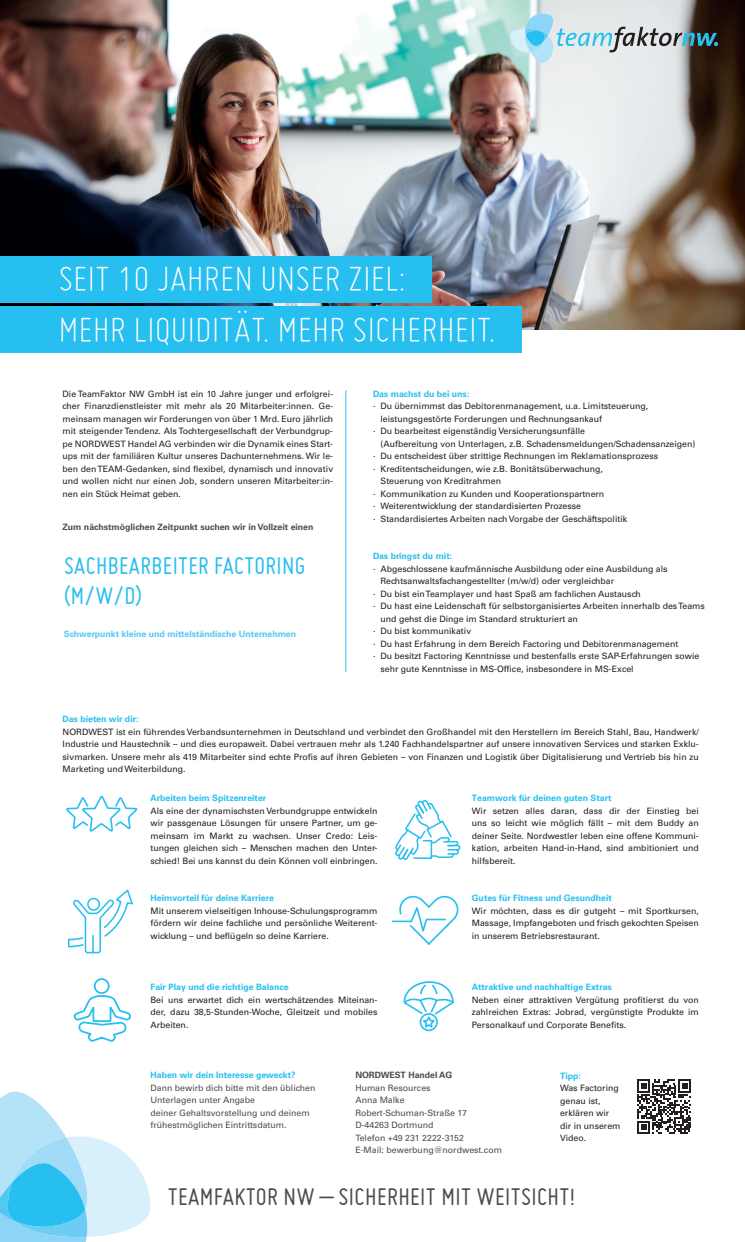
<style>
.page{position:relative;width:745px;height:1242px;background:#fff}
.page>*{position:absolute;margin:0;border:0;box-sizing:border-box;transform-origin:0 0}
.t1{font:300 38.75px/50.2px "Miso";color:#fff}
.t2{font:26.25px "Miso";letter-spacing:.015em;color:#4b4c4d}
.t3{font:26.25px/30px "Miso";letter-spacing:.015em;color:#26bff0}
.t4{font:8.75px/12.5px "Univers LT Pro 55 Roman";color:#231f20;text-align:justify}
.t5{font:700 8.75px "Univers LT Pro 65";color:#26bff0}
.t6{font:8.75px/12.5px "Univers LT Pro 55 Roman";color:#4b4c4d}
.t7{font:700 8.75px "Univers LT Pro 65";color:#4b4c4d}
.t8{font:700 8.75px "Univers LT Pro 65";color:#51c7f3}
</style>
<div class="page">
<img style="left:1px;top:0;width:743px;height:329px">
<hr style="left:345px;top:390px;width:1px;height:281px;background:#26bff0">
<svg style="left:510px;top:14px;width:207px;height:49px;background:#aec1c6"></svg>
<div style="left:0;top:256px;width:431px;height:46px;background:#26bff0"></div>
<div style="left:0;top:306px;width:521px;height:46px;background:#26bff0"></div>
<svg style="left:0;top:1091px;width:150px;height:150px"></svg>
<svg style="left:66px;top:796px;width:71px;height:36px"></svg>
<svg style="left:395px;top:799px;width:66px;height:61px"></svg>
<svg style="left:68px;top:889px;width:65px;height:64px"></svg>
<svg style="left:392px;top:895px;width:67px;height:50px"></svg>
<div style="left:419px;top:1012px;width:18px;height:18px;border:2px solid #26bff0;border-radius:50%"></div>
<svg style="left:403px;top:981px;width:51px;height:46px"></svg>
<svg style="left:73px;top:978px;width:58px;height:63px"></svg>
<svg style="left:637px;top:1079px;width:54px;height:54px"></svg>
<h1 class="t1" style="left:58px;top:253px;width:438px">SEIT 10 JAHREN UNSER ZIEL:<br>MEHR LIQUIDITÄT. MEHR SICHERHEIT.</h1>
<p class="t4" style="left:62px;top:387px;width:272px">Die TeamFaktor NW GmbH ist ein 10 Jahre junger und erfolgrei&shy;cher Finanzdienstleister mit mehr als 20 Mitarbeiter:innen. Ge&shy;meinsam managen wir Forderungen von über 1 Mrd. Euro jährlich mit steigender Tendenz. Als Tochtergesellschaft der Verbundgrup&shy;pe NORDWEST Handel AG verbinden wir die Dynamik eines Start&shy;ups mit der familiären Kultur unseres Dachunternehmens. Wir le&shy;ben den TEAM-Gedanken, sind flexibel, dynamisch und innovativ und wollen nicht nur einen Job, sondern unseren Mitarbeiter:in&shy;nen ein Stück Heimat geben.</p>
<p class="t7" style="left:62px;top:520px;width:252px">Zum nächstmöglichen Zeitpunkt suchen wir in Vollzeit einen</p>
<h2 class="t3" style="left:64px;top:550px;width:243px">SACHBEARBEITER FACTORING (M/W/D)</h2>
<p class="t8" style="left:64px;top:627px;width:234px">Schwerpunkt kleine und mittelständische Unternehmen</p>
<p class="t5" style="left:373px;top:387px;width:98px">Das machst du bei uns:</p>
<p class="t4" style="left:373px;top:399px;width:276px">· Du übernimmst das Debitorenmanagement, u.a. Limitsteuerung,</p>
<p class="t4" style="left:380px;top:412px;width:223px">leistungsgestörte Forderungen und Rechnungsankauf</p>
<p class="t4" style="left:373px;top:424px;width:213px">· Du bearbeitest eigenständig Versicherungsunfälle</p>
<p class="t4" style="left:380px;top:437px;width:316px">(Aufbereitung von Unterlagen, z.B. Schadensmeldungen/Schadensanzeigen)</p>
<p class="t4" style="left:373px;top:449px;width:286px">· Du entscheidest über strittige Rechnungen im Reklamationsprozess</p>
<p class="t4" style="left:373px;top:462px;width:231px">· Kreditentscheidungen, wie z.B. Bonitätsüberwachung,</p>
<p class="t4" style="left:380px;top:474px;width:122px">Steuerung von Kreditrahmen</p>
<p class="t4" style="left:373px;top:487px;width:233px">· Kommunikation zu Kunden und Kooperationspartnern</p>
<p class="t4" style="left:373px;top:499px;width:209px">· Weiterentwicklung der standardisierten Prozesse</p>
<p class="t4" style="left:373px;top:512px;width:255px">· Standardisiertes Arbeiten nach Vorgabe der Geschäftspolitik</p>
<p class="t5" style="left:373px;top:550px;width:81px">Das bringst du mit:</p>
<p class="t4" style="left:373px;top:562px;width:296px">· Abgeschlossene kaufmännische Ausbildung oder eine Ausbildung als</p>
<p class="t4" style="left:380px;top:574px;width:235px">Rechtsanwaltsfachangestellter (m/w/d) oder vergleichbar</p>
<p class="t4" style="left:373px;top:587px;width:269px">· Du bist ein Teamplayer und hast Spaß am fachlichen Austausch</p>
<p class="t4" style="left:373px;top:599px;width:333px">· Du hast eine Leidenschaft für selbstorganisiertes Arbeiten innerhalb des Teams</p>
<p class="t4" style="left:380px;top:612px;width:199px">und gehst die Dinge im Standard strukturiert an</p>
<p class="t4" style="left:373px;top:624px;width:100px">· Du bist kommunikativ</p>
<p class="t4" style="left:373px;top:637px;width:306px">· Du hast Erfahrung in dem Bereich Factoring und Debitorenmanagement</p>
<p class="t4" style="left:373px;top:649px;width:327px">· Du besitzt Factoring Kenntnisse und bestenfalls erste SAP-Erfahrungen sowie</p>
<p class="t4" style="left:380px;top:662px;width:254px">sehr gute Kenntnisse in MS-Office, insbesondere in MS-Excel</p>
<p class="t5" style="left:63px;top:713px;width:77px">Das bieten wir dir:</p>
<p class="t4" style="left:63px;top:725px;width:637px">NORDWEST ist ein führendes Verbandsunternehmen in Deutschland und verbindet den Großhandel mit den Herstellern im Bereich Stahl, Bau, Handwerk/ Industrie und Haustechnik – und dies europaweit. Dabei vertrauen mehr als 1.240 Fachhandelspartner auf unsere innovativen Services und starken Exklu&shy;sivmarken. Unsere mehr als 419 Mitarbeiter sind echte Profis auf ihren Gebieten – von Finanzen und Logistik über Digitalisierung und Vertrieb bis hin zu Marketing und Weiterbildung.</p>
<p class="t5" style="left:150px;top:791px;width:117px">Arbeiten beim Spitzenreiter</p>
<p class="t4" style="left:150px;top:803px;width:228px">Als eine der dynamischsten Verbundgruppe entwickeln wir passgenaue Lösungen für unsere Partner, um ge&shy;meinsam im Markt zu wachsen. Unser Credo: Leis&shy;tungen gleichen sich – Menschen machen den Unter&shy;schied! Bei uns kannst du dein Können voll einbringen.</p>
<p class="t5" style="left:150px;top:891px;width:125px">Heimvorteil für deine Karriere</p>
<p class="t4" style="left:150px;top:903px;width:228px">Mit unserem vielseitigen Inhouse-Schulungsprogramm fördern wir deine fachliche und persönliche Weiterent&shy;wicklung – und beflügeln so deine Karriere.</p>
<p class="t5" style="left:150px;top:980px;width:140px">Fair Play und die richtige Balance</p>
<p class="t4" style="left:150px;top:992px;width:228px">Bei uns erwartet dich ein wertschätzendes Miteinan&shy;der, dazu 38,5-Stunden-Woche, Gleitzeit und mobiles Arbeiten.</p>
<p class="t5" style="left:471px;top:791px;width:141px">Teamwork für deinen guten Start</p>
<p class="t4" style="left:471px;top:803px;width:228px">Wir setzen alles daran, dass dir der Einstieg bei uns so leicht wie möglich fällt – mit dem Buddy an deiner Seite. Nordwestler leben eine offene Kommuni&shy;kation, arbeiten Hand-in-Hand, sind ambitioniert und hilfsbereit.</p>
<p class="t5" style="left:471px;top:891px;width:142px">Gutes für Fitness und Gesundheit</p>
<p class="t4" style="left:471px;top:903px;width:228px">Wir möchten, dass es dir gutgeht – mit Sportkursen, Massage, Impfangeboten und frisch gekochten Speisen in unserem Betriebsrestaurant.</p>
<p class="t5" style="left:471px;top:980px;width:142px">Attraktive und nachhaltige Extras</p>
<p class="t4" style="left:471px;top:992px;width:228px">Neben einer attraktiven Vergütung profitierst du von zahlreichen Extras: Jobrad, vergünstigte Produkte im Personalkauf und Corporate Benefits.</p>
<p class="t5" style="left:150px;top:1068px;width:146px">Haben wir dein Interesse geweckt?</p>
<p class="t6" style="left:150px;top:1080px;width:166px">Dann bewirb dich bitte mit den üblichen Unterlagen unter Angabe<br>deiner Gehaltsvorstellung und deinem frühestmöglichen Eintrittsdatum.</p>
<p class="t7" style="left:355px;top:1068px;width:98px">NORDWEST Handel AG</p>
<p class="t6" style="left:355px;top:1080px;width:148px">Human Resources<br>Anna Malke<br>Robert-Schuman-Straße 17<br>D-44263 Dortmund<br>Telefon +49 231 2222-3152<br>E-Mail: bewerbung@nordwest.com</p>
<p class="t5" style="left:559px;top:1069px;width:22px">Tipp:</p>
<p class="t4" style="left:559px;top:1081px;width:62px;text-align:left">Was Factoring genau ist, erklären wir dir in unserem<br>Video.</p>
<h2 class="t2" style="left:168px;top:1182px;width:408px">TEAMFAKTOR NW – SICHERHEIT MIT WEITSICHT!</h2>
</div>
